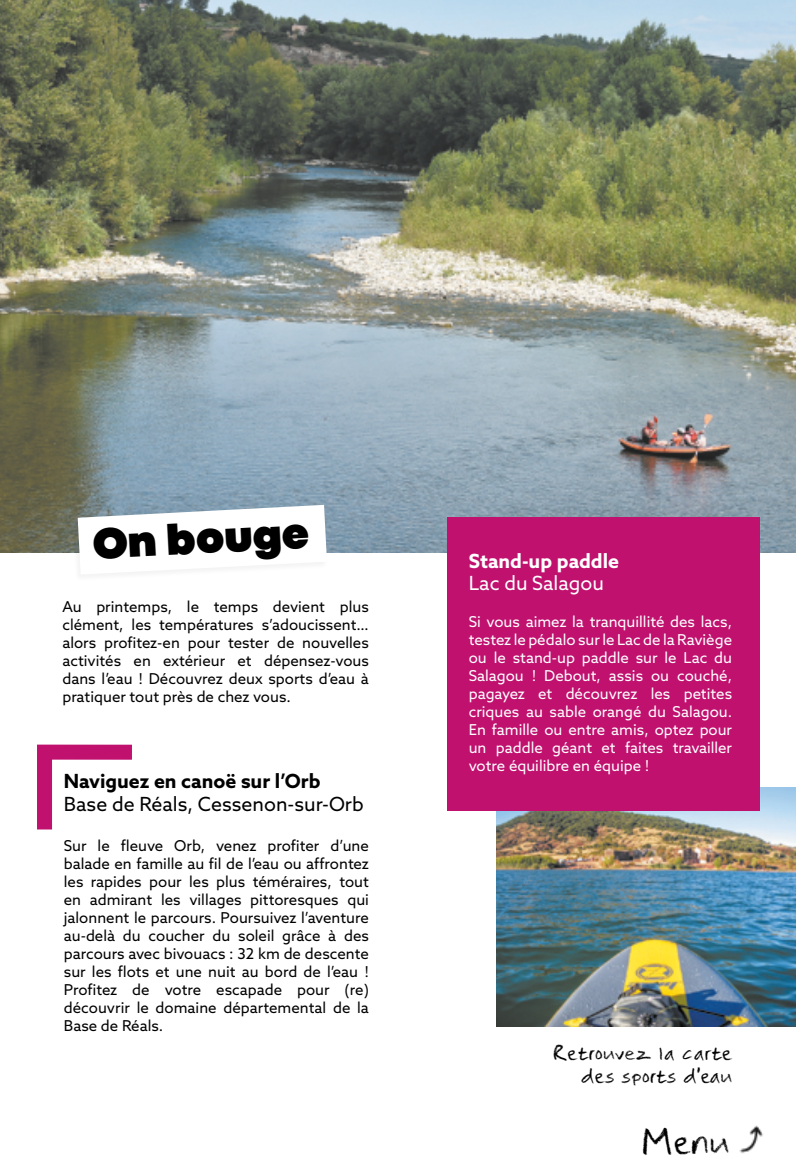
<style>
.page{position:relative;width:796px;height:1170px;background:#fff}
.page>*{position:absolute;margin:0;border:0;box-sizing:border-box;transform-origin:0 0}
.t1{font:900 45px "Codec Pro";color:#000}
.t2{font:36px "Frank Reaction";color:#000}
.t3{font:21px/22.5px "Frank Reaction";color:#000;text-align:right}
.t4{font:19.5px "Azo Sans";color:#000}
.t5{font:700 19.5px "Azo Sans";color:#000}
.t6{font:700 19.5px "Azo Sans";color:#fff}
.t7{font:19.5px "Azo Sans";color:#fff}
.t8{font:15px/18px "Azo Sans";color:#000;text-align:justify}
.t9{font:15px/18px "Azo Sans";color:#fff;text-align:justify}
</style>
<div class="page">
<img style="left:739px;top:1125px;width:24px;height:28px">
<img style="left:0;top:0;width:795px;height:552px">
<img style="left:496px;top:787px;width:299px;height:238px">
<svg style="left:37px;top:744px;width:95px;height:86px"></svg>
<div style="left:446px;top:516px;width:312px;height:294px;background:#c0116f"></div>
<div style="left:71px;top:504px;width:257px;height:78px;background:#000;opacity:.05"></div>
<svg style="left:78px;top:505px;width:249px;height:69px"></svg>
<h1 class="t1" style="left:91px;top:517px;width:218px;rotate:-3deg">On bouge</h1>
<p class="t8" style="left:62px;top:597px;width:308px">Au printemps, le temps devient plus clément, les températures s’adoucissent… alors profitez-en pour tester de nouvelles activités en extérieur et dépensez-vous dans l’eau ! Découvrez deux sports d’eau à pratiquer tout près de chez vous.</p>
<h3 class="t5" style="left:64px;top:768px;width:258px">Naviguez en canoë sur l’Orb</h3>
<h3 class="t4" style="left:64px;top:790px;width:301px">Base de Réals, Cessenon-sur-Orb</h3>
<p class="t8" style="left:64px;top:836px;width:306px">Sur le fleuve Orb, venez profiter d’une balade en famille au fil de l’eau ou affrontez les rapides pour les plus téméraires, tout en admirant les villages pittoresques qui jalonnent le parcours. Poursuivez l’aventure au-delà du coucher du soleil grâce à des parcours avec bivouacs : 32 km de descente sur les flots et une nuit au bord de l’eau !<br>Profitez de votre escapade pour (re) découvrir le domaine départemental de la Base de Réals.</p>
<h3 class="t6" style="left:468px;top:548px;width:152px">Stand-up paddle</h3>
<h3 class="t7" style="left:468px;top:570px;width:137px">Lac du Salagou</h3>
<p class="t9" style="left:468px;top:612px;width:265px">Si vous aimez la tranquillité des lacs, testez le pédalo sur le Lac de la Raviège ou le stand-up paddle sur le Lac du Salagou ! Debout, assis ou couché, pagayez et découvrez les petites criques au sable orangé du Salagou.<br>En famille ou entre amis, optez pour un paddle géant et faites travailler votre équilibre en équipe !</p>
<h3 class="t3" style="left:551px;top:1041px;width:181px">Retrouvez la carte des sports d'eau</h3>
<h2 class="t2" style="left:640px;top:1117px;width:90px">Menu</h2>
</div>
